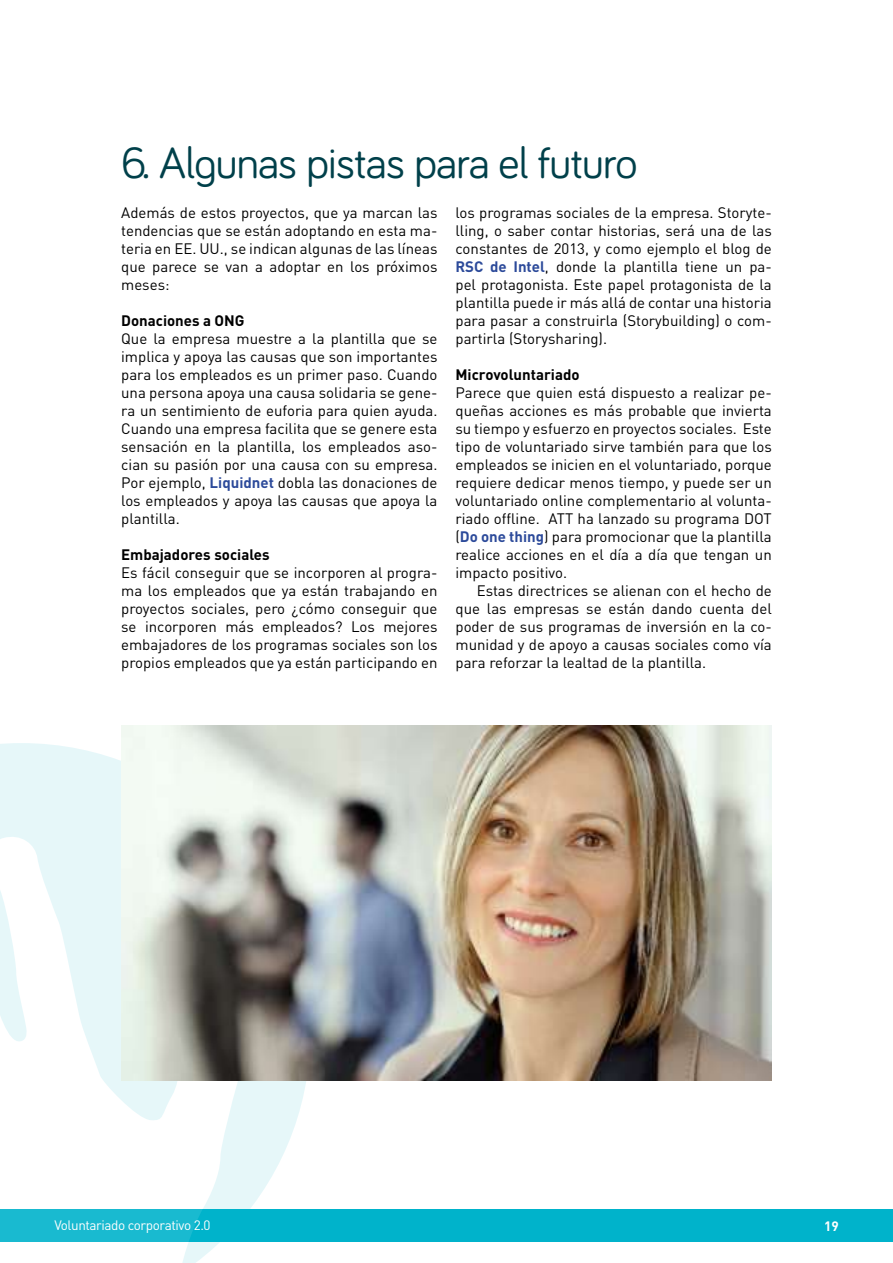
<style>
.page{position:relative;width:893px;height:1263px;background:#fff}
.page>*{position:absolute;margin:0;border:0;box-sizing:border-box;transform-origin:0 0}
.t1{font:45px "Bariol";letter-spacing:-.02em;color:#00404a}
.t2{font:15px/18px "DIN";color:#000;text-align:justify}
.t3{font:700 15px "DIN";color:#000}
.t4{font:13.5px "DIN";letter-spacing:-.03em;color:#fff}
.t5{font:700 13.5px "DIN";color:#fff}
.s1{font-weight:700;color:#2c4a9a}
</style>
<div class="page">
<div style="left:0;top:1209px;width:893px;height:33px;background:#00b3cb"></div>
<svg style="left:0;top:743px;width:310px;height:446px;fill:#e6f7f9"></svg>
<svg style="left:0;top:833px;width:264px;height:430px"></svg>
<img style="left:121px;top:725px;width:651px;height:355px">
<h1 class="t1" style="left:121px;top:132px;width:518px">6. Algunas pistas para el futuro</h1>
<p class="t2" style="left:121px;top:204px;width:318px">Además de estos proyectos, que ya marcan las tendencias que se están adoptando en esta ma&shy;teria en EE. UU., se indican algunas de las líneas que parece se van a adoptar en los próximos meses:</p>
<p class="t3" style="left:121px;top:311px;width:125px">Donaciones a ONG</p>
<p class="t2" style="left:121px;top:330px;width:318px">Que la empresa muestre a la plantilla que se implica y apoya las causas que son importantes para los empleados es un primer paso. Cuando una persona apoya una causa solidaria se gene&shy;ra un sentimiento de euforia para quien ayuda.<br>Cuando una empresa facilita que se genere esta sensación en la plantilla, los empleados aso&shy;cian su pasión por una causa con su empresa.<br>Por ejemplo, <span class="s1">Liquidnet</span> dobla las donaciones de los empleados y apoya las causas que apoya la plantilla.</p>
<p class="t3" style="left:121px;top:545px;width:150px">Embajadores sociales</p>
<p class="t2" style="left:121px;top:564px;width:318px">Es fácil conseguir que se incorporen al progra&shy;ma los empleados que ya están trabajando en proyectos sociales, pero ¿cómo conseguir que se incorporen más empleados? Los mejores embajadores de los programas sociales son los propios empleados que ya están participando en</p>
<p class="t2" style="left:455px;top:204px;width:318px">los programas sociales de la empresa. Storyte&shy;lling, o saber contar historias, será una de las constantes de 2013, y como ejemplo el blog de <span class="s1">RSC de Intel</span>, donde la plantilla tiene un pa&shy;pel protagonista. Este papel protagonista de la plantilla puede ir más allá de contar una historia para pasar a construirla (Storybuilding) o com&shy;partirla (Storysharing).</p>
<p class="t3" style="left:455px;top:365px;width:126px">Microvoluntariado</p>
<p class="t2" style="left:455px;top:384px;width:318px">Parece que quien está dispuesto a realizar pe&shy;queñas acciones es más probable que invierta su tiempo y esfuerzo en proyectos sociales. Este tipo de voluntariado sirve también para que los empleados se inicien en el voluntariado, porque requiere dedicar menos tiempo, y puede ser un voluntariado online complementario al volunta&shy;riado offline. ATT ha lanzado su programa DOT (<span class="s1">Do one thing</span>) para promocionar que la plantilla realice acciones en el día a día que tengan un impacto positivo.</p>
<p class="t2" style="left:455px;top:582px;width:318px;text-indent:21px">Estas directrices se alienan con el hecho de que las empresas se están dando cuenta del poder de sus programas de inversión en la co&shy;munidad y de apoyo a causas sociales como vía para reforzar la lealtad de la plantilla.</p>
<p class="t4" style="left:54px;top:1217px;width:158px">Voluntariado corporativo 2.0</p>
<p class="t5" style="left:824px;top:1217px;width:16px">19</p>
</div>
